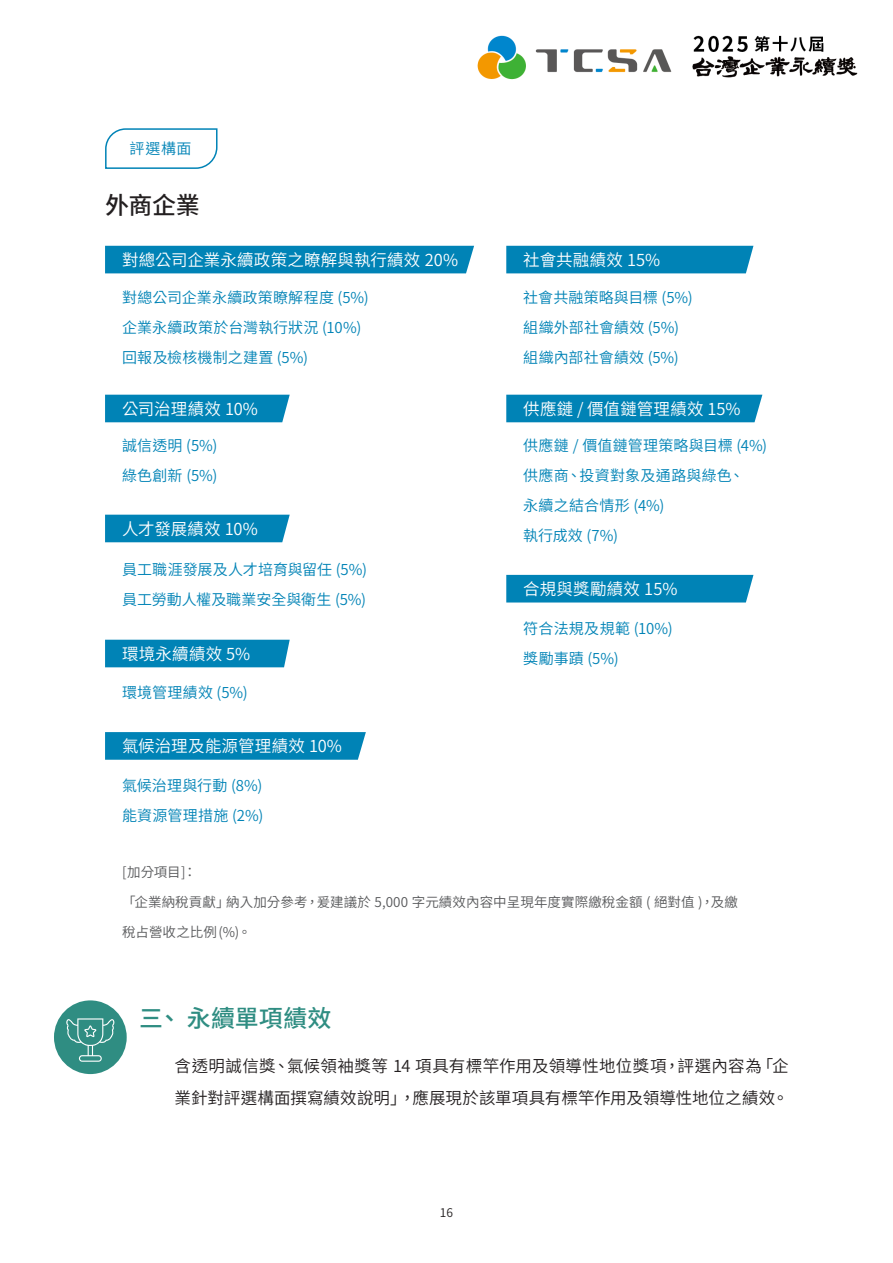
<style>
.page{position:relative;width:893px;height:1263px;background:#fff}
.page>*{position:absolute;margin:0;border:0;box-sizing:border-box;transform-origin:0 0}
.t1{font:500 24px "Source Han Sans TW";letter-spacing:.005em;color:#2f8d82}
.t2{font:500 24px "Source Han Sans TW";color:#231f20}
.項目內容_退縮零格{font:16.5px "Source Han Sans TW";letter-spacing:.01em;color:#fff}
.表格內文11靠左{font:16.5px/31.5px "Source Han Sans TW";letter-spacing:.01em;color:#231f20}
.項目內容_退縮零格-2{font:16.5px "Source Han Sans TW";letter-spacing:-.015em;color:#fff}
.項目內容_退縮零格-3{font:15px "Source Han Sans TW";letter-spacing:.01em;color:#0083b6}
.項目內容_退縮零格-4{font:13.5px "Source Han Sans TW";letter-spacing:.005em;color:#57585a}
.t3{font:12px "Source Han Sans TW";color:#231f20}
</style>
<div class="page">
<img style="left:477px;top:35px;width:381px;height:45px">
<div style="left:506px;top:575px;width:247px;height:27px;background:#0083b6"></div>
<div style="left:105px;top:640px;width:185px;height:27px;background:#0083b6"></div>
<svg style="left:105px;top:732px;width:261px;height:28px;background:#0786b8"></svg>
<div style="left:506px;top:246px;width:247px;height:27px;background:#0083b6"></div>
<div style="left:506px;top:395px;width:256px;height:27px;background:#0083b6"></div>
<div style="left:105px;top:246px;width:369px;height:27px;background:#0083b6"></div>
<div style="left:105px;top:395px;width:185px;height:27px;background:#0083b6"></div>
<div style="left:105px;top:515px;width:185px;height:27px;background:#0083b6"></div>
<svg style="left:105px;top:128px;width:113px;height:41px"></svg>
<div style="left:54px;top:1000px;width:73px;height:74px;background:#2f8d82;border-radius:50%"></div>
<svg style="left:66px;top:1018px;width:49px;height:44px"></svg>
<p class="項目內容_退縮零格-3" style="left:130px;top:140px;width:63px">評選構面</p>
<h3 class="t2" style="left:105px;top:191px;width:96px">外商企業</h3>
<p class="項目內容_退縮零格" style="left:122px;top:250px;width:338px">對總公司企業永續政策之瞭解與執行績效 20%</p>
<p class="項目內容_退縮零格-3" style="left:122px;top:289px;width:248px">對總公司企業永續政策瞭解程度 (5%)</p>
<p class="項目內容_退縮零格-3" style="left:122px;top:319px;width:241px">企業永續政策於台灣執行狀況 (10%)</p>
<p class="項目內容_退縮零格-3" style="left:122px;top:349px;width:187px">回報及檢核機制之建置 (5%)</p>
<p class="項目內容_退縮零格" style="left:122px;top:399px;width:137px">公司治理績效 10%</p>
<p class="項目內容_退縮零格-3" style="left:122px;top:437px;width:97px">誠信透明 (5%)</p>
<p class="項目內容_退縮零格-3" style="left:122px;top:467px;width:97px">綠色創新 (5%)</p>
<p class="項目內容_退縮零格-2" style="left:122px;top:519px;width:137px">人才發展績效 10%</p>
<p class="項目內容_退縮零格-3" style="left:122px;top:561px;width:246px">員工職涯發展及人才培育與留任 (5%)</p>
<p class="項目內容_退縮零格-3" style="left:122px;top:591px;width:246px">員工勞動人權及職業安全與衛生 (5%)</p>
<p class="項目內容_退縮零格" style="left:122px;top:644px;width:130px">環境永續績效 5%</p>
<p class="項目內容_退縮零格-3" style="left:122px;top:684px;width:127px">環境管理績效 (5%)</p>
<p class="項目內容_退縮零格" style="left:122px;top:736px;width:221px">氣候治理及能源管理績效 10%</p>
<p class="項目內容_退縮零格-3" style="left:122px;top:777px;width:142px">氣候治理與行動 (8%)</p>
<p class="項目內容_退縮零格-3" style="left:122px;top:807px;width:143px">能資源管理措施 (2%)</p>
<p class="項目內容_退縮零格" style="left:523px;top:250px;width:138px">社會共融績效 15%</p>
<p class="項目內容_退縮零格-3" style="left:523px;top:289px;width:171px">社會共融策略與目標 (5%)</p>
<p class="項目內容_退縮零格-3" style="left:523px;top:319px;width:157px">組織外部社會績效 (5%)</p>
<p class="項目內容_退縮零格-3" style="left:523px;top:349px;width:157px">組織內部社會績效 (5%)</p>
<p class="項目內容_退縮零格" style="left:523px;top:399px;width:219px">供應鏈 / 價值鏈管理績效 15%</p>
<p class="項目內容_退縮零格-3" style="left:523px;top:437px;width:245px">供應鏈 / 價值鏈管理策略與目標 (4%)</p>
<p class="項目內容_退縮零格-3" style="left:523px;top:467px;width:222px">供應商、投資對象及通路與綠色、</p>
<p class="項目內容_退縮零格-3" style="left:523px;top:497px;width:143px">永續之結合情形 (4%)</p>
<p class="項目內容_退縮零格-3" style="left:523px;top:527px;width:96px">執行成效 (7%)</p>
<p class="項目內容_退縮零格" style="left:523px;top:580px;width:156px">合規與獎勵績效 15%</p>
<p class="項目內容_退縮零格-3" style="left:523px;top:620px;width:151px">符合法規及規範 (10%)</p>
<p class="項目內容_退縮零格-3" style="left:523px;top:650px;width:97px">獎勵事蹟 (5%)</p>
<p class="項目內容_退縮零格-4" style="left:122px;top:864px;width:76px">[加分項目]：</p>
<p class="項目內容_退縮零格-4" style="left:122px;top:894px;width:617px">「企業納稅貢獻」納入加分參考，爰建議於 5,000 字元績效內容中呈現年度實際繳稅金額 ( 絕對值 )，及繳</p>
<p class="項目內容_退縮零格-4" style="left:122px;top:924px;width:131px">稅占營收之比例(%)。</p>
<h3 class="t1" style="left:139px;top:1005px;width:194px">三、 永續單項績效</h3>
<p class="表格內文11靠左" style="left:175px;top:1050px;width:616px">含透明誠信獎、氣候領袖獎等 14 項具有標竿作用及領導性地位獎項，評選內容為「企業針對評選構面撰寫績效說明」，應展現於該單項具有標竿作用及領導性地位之績效。</p>
<p class="t3" style="left:440px;top:1205px;width:15px">16</p>
</div>
